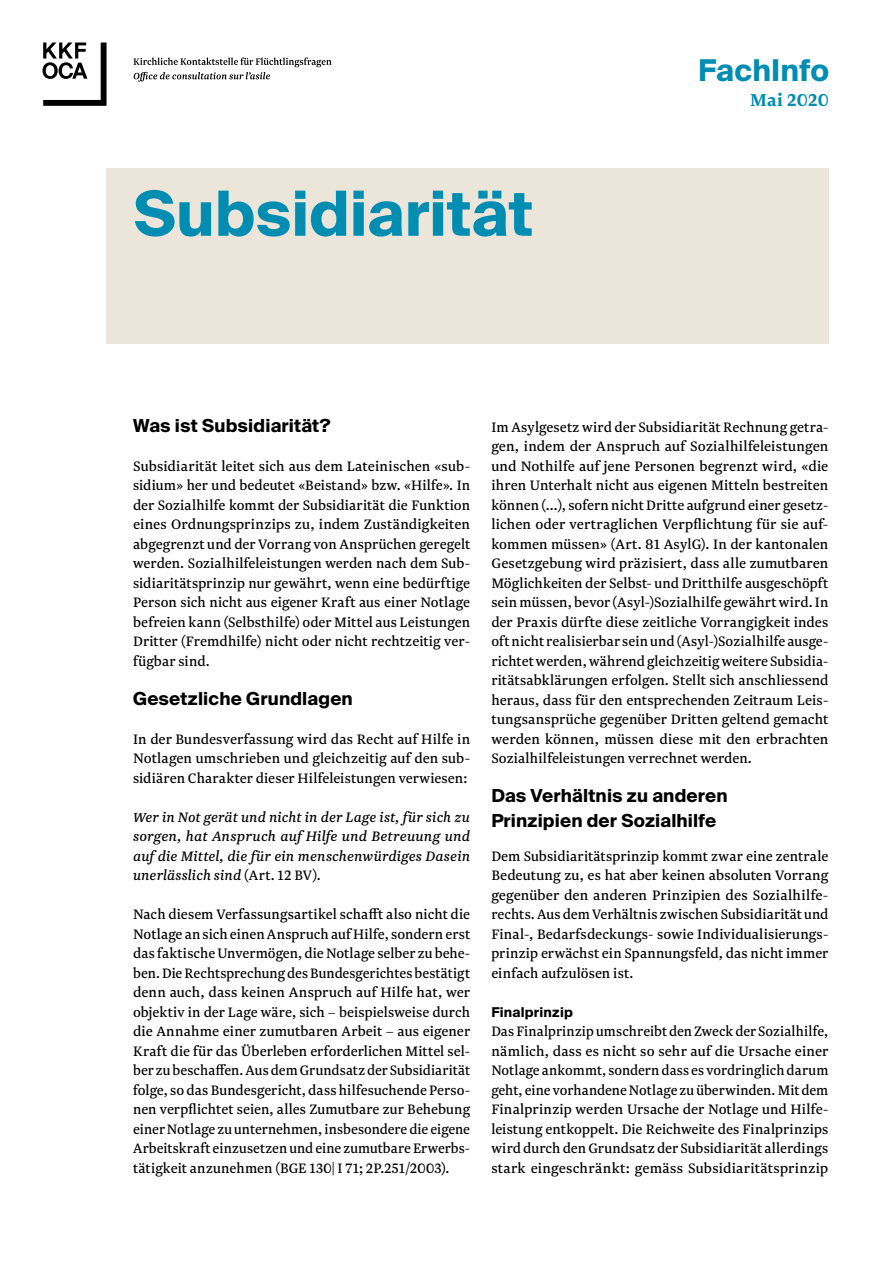
<style>
.page{position:relative;width:893px;height:1263px;background:#fff}
.page>*{position:absolute;margin:0;border:0;box-sizing:border-box;transform-origin:0 0}
.t1{font:700 62.25px "Suisse Intl";color:#008db1}
.t2{font:700 30px "Suisse Intl";letter-spacing:.005em;color:#008db1}
.t3{font:700 20.25px "Newzald";letter-spacing:-.005em;color:#008db1}
.t4{font:700 18px/24.3px "Suisse Intl";letter-spacing:.01em;color:#000}
.t5{font:16.05px/19.5px "Newzald";letter-spacing:.01em;color:#000;text-align:justify}
.t6{font:italic 16.05px/19.5px "Newzald";letter-spacing:.005em;color:#000;text-align:justify}
.t7{font:700 13.5px "Suisse Intl";letter-spacing:.015em;color:#000}
.s1{font-size:15.45px}
.s2{font-style:normal}
</style>
<div class="page">
<div style="left:107px;top:169px;width:722px;height:175px;background:#ece6da"></div>
<svg style="left:43px;top:43px;width:64px;height:63px"></svg>
<svg style="left:134px;top:57px;width:198px;height:25px"></svg>
<h1 class="t1" style="left:134px;top:178px;width:401px">Subsidiarität</h1>
<h2 class="t2" style="left:698px;top:53px;width:132px">FachInfo</h2>
<p class="t3" style="left:750px;top:86px;width:80px">Mai 2020</p>
<p class="t4" style="left:133px;top:413px;width:199px">Was ist Subsidiarität?</p>
<p class="t5" style="left:133px;top:456px;width:339px">Subsidiarität leitet sich aus dem Lateinischen «sub&shy;sidium» her und bedeutet «Beistand» bzw. «Hilfe». In der Sozialhilfe kommt der Subsidiarität die Funktion eines Ordnungsprinzips zu, indem Zuständigkeiten abgegrenzt und der Vorrang von Ansprüchen geregelt werden. Sozialhilfeleistungen werden nach dem Sub&shy;sidiaritätsprinzip nur gewährt, wenn eine bedürftige Person sich nicht aus eigener Kraft aus einer Notlage befreien kann (Selbsthilfe) oder Mittel aus Leistungen Dritter (Fremdhilfe) nicht oder nicht rechtzeitig ver&shy;fügbar sind.</p>
<p class="t4" style="left:133px;top:686px;width:221px">Gesetzliche Grundlagen</p>
<p class="t5" style="left:133px;top:729px;width:338px">In der Bundesverfassung wird das Recht auf Hilfe in Notlagen umschrieben und gleichzeitig auf den sub&shy;sidiären Charakter dieser Hilfeleistungen verwiesen:</p>
<p class="t6" style="left:133px;top:807px;width:339px"><span class="s1">W</span>er in Not gerät und nicht in der Lage ist, für sich zu sorgen, hat Anspruch auf Hilfe und Betreuung und auf die Mittel, die für ein menschenwürdiges Dasein unerlässlich sind <span class="s2">(Art. 12 BV).</span></p>
<p class="t5" style="left:133px;top:904px;width:338px">Nach diesem Verfassungsartikel schafft also nicht die Notlage an sich einen Anspruch auf Hilfe, sondern erst das faktische Unvermögen, die Notlage selber zu behe&shy;ben. Die Rechtsprechung des Bundesgerichtes bestätigt denn auch, dass keinen Anspruch auf Hilfe hat, wer objektiv in der Lage wäre, sich – beispielsweise durch die Annahme einer zumutbaren Arbeit – aus eigener Kraft die für das Überleben erforderlichen Mittel sel&shy;ber zu beschaffen. Aus dem Grundsatz der Subsidiarität folge, so das Bundesgericht, dass hilfesuchende Perso&shy;nen verpflichtet seien, alles Zumutbare zur Behebung einer Notlage zu unternehmen, insbesondere die eigene Arbeitskraft einzusetzen und eine zumutbare Erwerbs&shy;tätigkeit anzunehmen (BGE 130| I 71; 2P.251/2003).</p>
<p class="t5" style="left:491px;top:417px;width:338px">Im Asylgesetz wird der Subsidiarität Rechnung getra&shy;gen, indem der Anspruch auf Sozialhilfeleistungen und Nothilfe auf jene Personen begrenzt wird, «die ihren Unterhalt nicht aus eigenen Mitteln bestreiten können (…), sofern nicht Dritte aufgrund einer gesetz&shy;lichen oder vertraglichen Verpflichtung für sie auf&shy;kommen müssen» (Art. 81 AsylG). In der kantonalen Gesetzgebung wird präzisiert, dass alle zumutbaren Möglichkeiten der Selbst- und Dritthilfe ausgeschöpft sein müssen, bevor (Asyl-)Sozialhilfe gewährt wird. In der Praxis dürfte diese zeitliche Vorrangigkeit indes oft nicht realisierbar sein und (Asyl-)Sozialhilfe ausge&shy;richtet werden, während gleichzeitig weitere Subsidia&shy;ritätsabklärungen erfolgen. Stellt sich anschliessend heraus, dass für den entsprechenden Zeitraum Leis&shy;tungsansprüche gegenüber Dritten geltend gemacht werden können, müssen diese mit den erbrachten Sozialhilfeleistungen verrechnet werden.</p>
<p class="t4" style="left:491px;top:784px;width:238px">Das Verhältnis zu anderen<br>Prinzipien der Sozialhilfe</p>
<p class="t5" style="left:491px;top:846px;width:338px">Dem Subsidiaritätsprinzip kommt zwar eine zentrale Bedeutung zu, es hat aber keinen absoluten Vorrang gegenüber den anderen Prinzipien des Sozialhilfe&shy;rechts. Aus dem Verhältnis zwischen Subsidiarität und Final-, Bedarfsdeckungs- sowie Individualisierungs&shy;prinzip erwächst ein Spannungsfeld, das nicht immer einfach aufzulösen ist.</p>
<p class="t7" style="left:491px;top:1004px;width:83px">Finalprinzip</p>
<p class="t5" style="left:491px;top:1021px;width:338px">Das Finalprinzip umschreibt den Zweck der Sozialhilfe, nämlich, dass es nicht so sehr auf die Ursache einer Notlage ankommt, sondern dass es vordringlich darum geht, eine vorhandene Notlage zu überwinden. Mit dem Finalprinzip werden Ursache der Notlage und Hilfe&shy;leistung entkoppelt. Die Reichweite des Finalprinzips wird durch den Grundsatz der Subsidiarität allerdings stark eingeschränkt: gemäss Subsidiaritätsprinzip</p>
</div>
